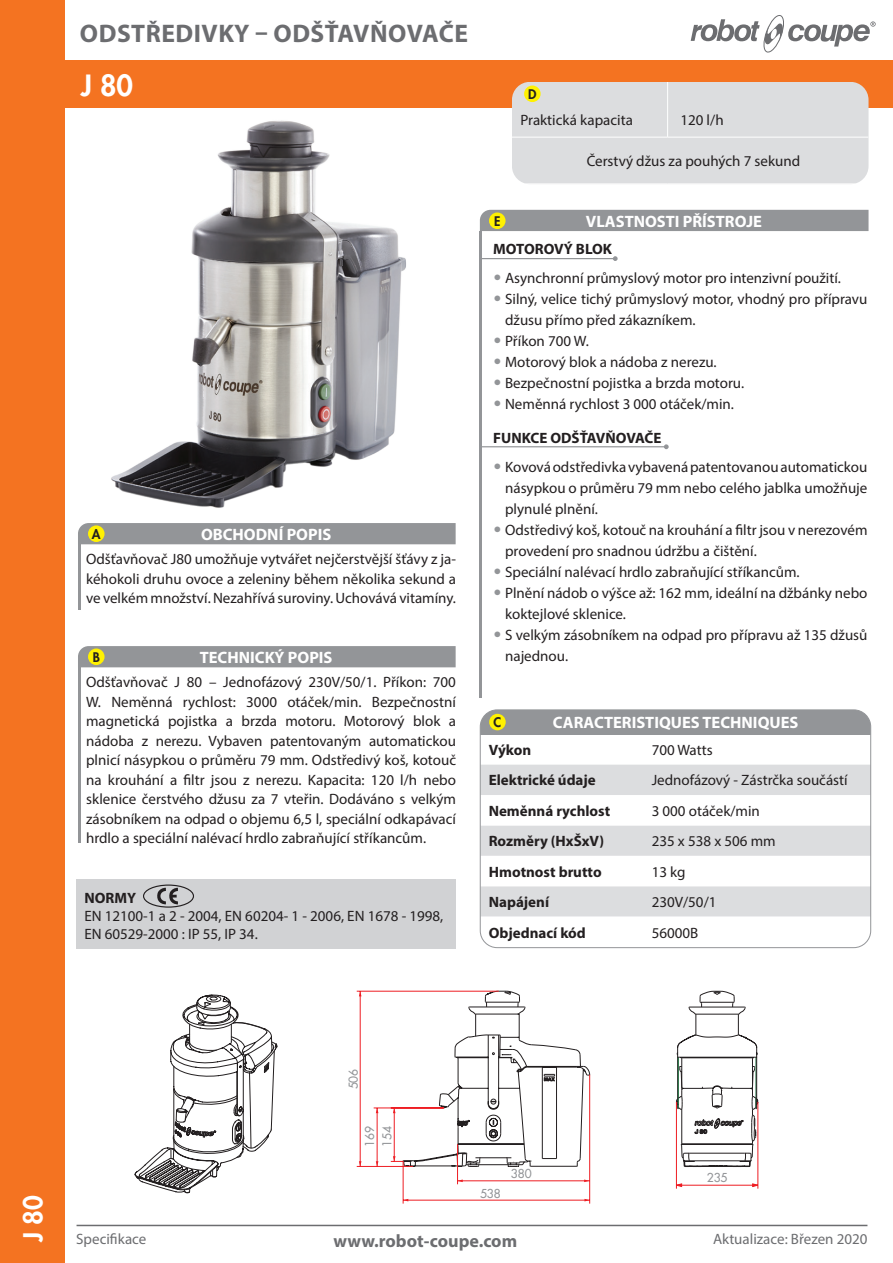
<style>
.page{position:relative;width:893px;height:1263px;background:#fff}
.page>*{position:absolute;margin:0;border:0;box-sizing:border-box;transform-origin:0 0}
.t1{font:800 28.5px "Futura";color:#fff}
.t2{font:700 25.5px "Myriad Pro";letter-spacing:.02em;color:#6c6d70}
.t3{font:800 25.5px "Futura";color:#fff}
.t4{font:700 18px "Myriad Pro";color:#6c6d70}
.t5{font:700 16.5px "Myriad Pro";color:#fff}
.t6{font:15px/19.5px "Myriad Pro";color:#231f20}
.t7{font:700 15px "Myriad Pro";color:#231f20}
.t8{font:15px "Myriad Pro";color:#6c6d70}
.t9{font:800 12.9px "Futura";color:#231f20}
.t10{font:12px/17.2px "Futura";color:#939598}
.s1{font-family:"Futura";color:#939598}
</style>
<div class="page">
<div style="left:0;top:60px;width:893px;height:47px;background:#f47321"></div>
<img style="left:88px;top:107px;width:332px;height:401px">
<svg style="left:691px;top:15px;width:185px;height:37px"></svg>
<div style="left:0;top:0;width:65px;height:1263px;background:#f47321"></div>
<div style="left:480px;top:210px;width:388px;height:21px;background:#939598"></div>
<hr style="left:482px;top:446px;width:184px;height:1px;background:#939598">
<svg style="left:664px;top:444px;width:5px;height:5px"></svg>
<hr style="left:482px;top:258px;width:133px;height:1px;background:#939598">
<svg style="left:613px;top:256px;width:5px;height:5px"></svg>
<div style="left:512px;top:82px;width:356px;height:102px;background:#dcdddf"></div>
<hr style="left:667px;top:82px;width:1px;height:55px;background:#fff">
<hr style="left:512px;top:137px;width:156px;height:1px;background:#fff">
<hr style="left:668px;top:137px;width:200px;height:1px;background:#fff">
<hr style="left:78px;top:534px;width:2px;height:76px;background:#939598">
<div style="left:78px;top:523px;width:378px;height:21px;background:#939598"></div>
<div style="left:88px;top:525px;width:17px;height:17px;background:#fff101;border-radius:50%"></div>
<hr style="left:78px;top:657px;width:2px;height:186px;background:#939598">
<div style="left:78px;top:646px;width:378px;height:21px;background:#939598"></div>
<div style="left:88px;top:648px;width:17px;height:17px;background:#fff101;border-radius:50%"></div>
<div style="left:524px;top:86px;width:17px;height:16px;background:#fff101;border-radius:50%"></div>
<div style="left:489px;top:212px;width:17px;height:17px;background:#fff101;border-radius:50%"></div>
<div style="left:480px;top:710px;width:391px;height:24px;background:#939598"></div>
<div style="left:482px;top:765px;width:387px;height:30px;background:#dcdddf"></div>
<svg style="left:480px;top:825px;width:391px;height:122px"></svg>
<div style="left:480px;top:709px;width:391px;height:239px;border:1px solid #939598;border-radius:17px"></div>
<div style="left:489px;top:714px;width:17px;height:16px;background:#fff101;border-radius:50%"></div>
<hr style="left:77px;top:1225px;width:790px;height:1px;background:#6c6d70">
<svg style="left:134px;top:994px;width:143px;height:199px"></svg>
<hr style="left:360px;top:991px;width:1px;height:175px;background:#ee1d23">
<hr style="left:403px;top:1200px;width:187px;height:1px;background:#ee1d23">
<hr style="left:377px;top:1108px;width:1px;height:58px;background:#ee1d23">
<hr style="left:458px;top:1180px;width:131px;height:1px;background:#ee1d23">
<hr style="left:403px;top:1161px;width:1px;height:42px;background:#ee1d23">
<hr style="left:357px;top:1166px;width:56px;height:1px;background:#ee1d23">
<svg style="left:391px;top:991px;width:199px;height:176px"></svg>
<hr style="left:457px;top:1144px;width:1px;height:40px;background:#ee1d23">
<hr style="left:374px;top:1108px;width:70px;height:1px;background:#ee1d23">
<hr style="left:357px;top:991px;width:142px;height:1px;background:#ee1d23">
<hr style="left:589px;top:1075px;width:1px;height:128px;background:#ee1d23">
<svg style="left:676px;top:991px;width:82px;height:176px"></svg>
<svg style="left:677px;top:1183px;width:5px;height:4px"></svg>
<svg style="left:752px;top:1183px;width:6px;height:4px"></svg>
<hr style="left:676px;top:1185px;width:82px;height:1px;background:#ee1d23">
<hr style="left:676px;top:1102px;width:1px;height:87px;background:#ee1d23">
<hr style="left:758px;top:1102px;width:1px;height:87px;background:#ee1d23">
<hr style="left:480px;top:231px;width:2px;height:466px;background:#939598">
<div style="left:77px;top:879px;width:379px;height:69px;background:#d1d2d4"></div>
<div style="left:143px;top:884px;width:51px;height:24px;border:1px solid #231f20;border-radius:50%"></div>
<svg style="left:157px;top:888px;width:21px;height:16px"></svg>
<h2 class="t2" style="left:80px;top:17px;width:389px">ODSTŘEDIVKY – ODŠŤAVŇOVAČE</h2>
<h1 class="t1" style="left:81px;top:67px;width:54px">J 80</h1>
<p class="t9" style="left:92px;top:526px;width:10px">A</p>
<p class="t5" style="left:201px;top:523px;width:132px">OBCHODNÍ POPIS</p>
<p class="t6" style="left:86px;top:549px;width:371px;text-align:justify">Odšťavňovač J80 umožňuje vytvářet nejčerstvější šťávy z ja&shy;kéhokoli druhu ovoce a zeleniny během několika sekund a ve velkém množství. Nezahřívá suroviny. Uchovává vitamíny.</p>
<p class="t9" style="left:93px;top:649px;width:9px">B</p>
<p class="t5" style="left:200px;top:647px;width:134px">TECHNICKÝ POPIS</p>
<p class="t6" style="left:86px;top:672px;width:371px;text-align:justify">Odšťavňovač J 80 – Jednofázový 230V/50/1. Příkon: 700<br>W. Neměnná rychlost: 3000 otáček/min. Bezpečnostní magnetická pojistka a brzda motoru. Motorový blok a nádoba z nerezu. Vybaven patentovaným automatickou plnicí násypkou o průměru 79 mm. Odstředivý koš, kotouč na krouhání a filtr jsou z nerezu. Kapacita: 120 l/h nebo sklenice čerstvého džusu za 7 vteřin. Dodáváno s velkým zásobníkem na odpad o objemu 6,5 l, speciální odkapávací hrdlo a speciální nalévací hrdlo zabraňující stříkancům.</p>
<p class="t7" style="left:84px;top:888px;width:53px">NORMY</p>
<p class="t6" style="left:84px;top:907px;width:360px;line-height:18px">EN 12100-1 a 2 - 2004, EN 60204- 1 - 2006, EN 1678 - 1998,<br>EN 60529-2000 : IP 55, IP 34.</p>
<p class="t9" style="left:528px;top:86px;width:10px">D</p>
<p class="t9" style="left:494px;top:213px;width:8px">E</p>
<p class="t6" style="left:520px;top:110px;width:114px">Praktická kapacita</p>
<p class="t6" style="left:680px;top:110px;width:45px">120 l/h</p>
<p class="t6" style="left:587px;top:151px;width:215px">Čerstvý džus za pouhých 7 sekund</p>
<p class="t5" style="left:586px;top:210px;width:178px">VLASTNOSTI PŘÍSTROJE</p>
<p class="t7" style="left:493px;top:239px;width:120px">MOTOROVÝ BLOK</p>
<p class="t6" style="left:493px;top:268px;width:349px"><span class="s1">•</span> Asynchronní průmyslový motor pro intenzivní použití.</p>
<p class="t6" style="left:505px;top:288px;width:364px;line-height:21px;text-indent:-12px"><span class="s1">•</span> Silný, velice tichý průmyslový motor, vhodný pro přípravu džusu přímo před zákazníkem.</p>
<p class="t6" style="left:493px;top:331px;width:97px"><span class="s1">•</span> Příkon 700 W.</p>
<p class="t6" style="left:493px;top:352px;width:225px"><span class="s1">•</span> Motorový blok a nádoba z nerezu.</p>
<p class="t6" style="left:493px;top:373px;width:252px"><span class="s1">•</span> Bezpečnostní pojistka a brzda motoru.</p>
<p class="t6" style="left:493px;top:394px;width:242px"><span class="s1">•</span> Neměnná rychlost 3 000 otáček/min.</p>
<p class="t7" style="left:493px;top:428px;width:170px">FUNKCE ODŠŤAVŇOVAČE</p>
<p class="t6" style="left:505px;top:457px;width:364px;line-height:21px;text-align:justify;text-indent:-12px"><span class="s1">•</span> Kovová odstředivka vybavená patentovanou automatickou násypkou o průměru 79 mm nebo celého jablka umožňuje plynulé plnění.</p>
<p class="t6" style="left:505px;top:520px;width:364px;line-height:21px;text-indent:-12px"><span class="s1">•</span> Odstředivý koš, kotouč na krouhání a filtr jsou v nerezovém provedení pro snadnou údržbu a čištění.</p>
<p class="t6" style="left:493px;top:562px;width:308px"><span class="s1">•</span> Speciální nalévací hrdlo zabraňující stříkancům.</p>
<p class="t6" style="left:505px;top:583px;width:364px;line-height:21px;text-indent:-12px"><span class="s1">•</span> Plnění nádob o výšce až: 162 mm, ideální na džbánky nebo koktejlové sklenice.</p>
<p class="t6" style="left:505px;top:625px;width:364px;line-height:21px;text-indent:-12px"><span class="s1">•</span> S velkým zásobníkem na odpad pro přípravu až 135 džusů najednou.</p>
<p class="t9" style="left:494px;top:714px;width:9px">C</p>
<p class="t5" style="left:553px;top:712px;width:247px">CARACTERISTIQUES TECHNIQUES</p>
<p class="t7" style="left:489px;top:740px;width:44px">Výkon</p>
<p class="t6" style="left:652px;top:740px;width:62px">700 Watts</p>
<p class="t7" style="left:489px;top:771px;width:109px">Elektrické údaje</p>
<p class="t6" style="left:652px;top:770px;width:197px">Jednofázový - Zástrčka součástí</p>
<p class="t7" style="left:489px;top:801px;width:123px">Neměnná rychlost</p>
<p class="t6" style="left:652px;top:801px;width:110px">3 000 otáček/min</p>
<p class="t7" style="left:489px;top:831px;width:117px">Rozměry (HxŠxV)</p>
<p class="t6" style="left:652px;top:831px;width:126px">235 x 538 x 506 mm</p>
<p class="t7" style="left:489px;top:862px;width:114px">Hmotnost brutto</p>
<p class="t6" style="left:652px;top:862px;width:35px">13 kg</p>
<p class="t7" style="left:489px;top:892px;width:62px">Napájení</p>
<p class="t6" style="left:652px;top:892px;width:66px">230V/50/1</p>
<p class="t7" style="left:489px;top:923px;width:99px">Objednací kód</p>
<p class="t6" style="left:652px;top:922px;width:48px">56000B</p>
<h2 class="t3" style="left:17px;top:1242px;width:48px;rotate:-90deg">J 80</h2>
<p class="t10" style="left:345px;top:1089px;width:22px;rotate:-90deg">506</p>
<p class="t10" style="left:361px;top:1146px;width:22px;rotate:-90deg">169<br>154</p>
<p class="t10" style="left:480px;top:1185px;width:22px">538</p>
<p class="t10" style="left:511px;top:1165px;width:22px">380</p>
<p class="t10" style="left:707px;top:1169px;width:22px">235</p>
<p class="t8" style="left:76px;top:1230px;width:72px">Specifikace</p>
<p class="t4" style="left:333px;top:1229px;width:185px">www.robot-coupe.com</p>
<p class="t8" style="left:713px;top:1230px;width:156px">Aktualizace: Březen 2020</p>
</div>
